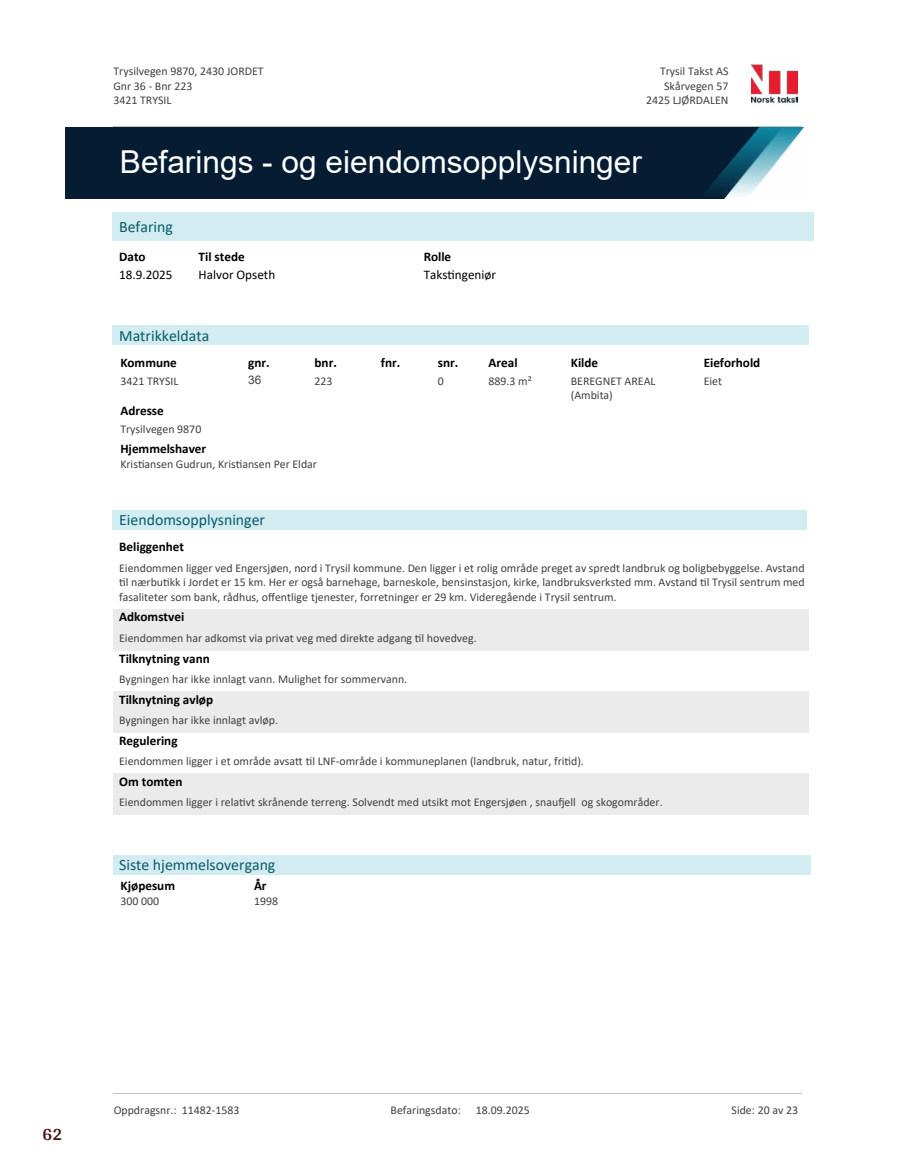
<style>
.page{position:relative;width:915px;height:1172px;background:#fff}
.page>*{position:absolute;margin:0;border:0;box-sizing:border-box;transform-origin:0 0}
.t1{font:31.65px "Arial";color:#fff}
.t2{font:700 18px "Arya";color:#481317}
.t3{font:15.75px "Calibri";color:#065c69}
.t4{font:700 13.2px "Calibri";color:#000}
.t5{font:13.2px "Calibri";color:#000}
.t6{font:11.85px/14.4px "Calibri";color:#404040}
.t7{font:11.85px "Arial";color:#404040}
</style>
<div class="page">
<div style="left:113px;top:212px;width:700px;height:28px;background:#d3ecf1"></div>
<div style="left:113px;top:326px;width:696px;height:19px;background:#d3ecf1"></div>
<img style="left:65px;top:128px;width:738px;height:71px">
<div style="left:113px;top:609px;width:695px;height:41px;background:#ebebeb"></div>
<div style="left:113px;top:691px;width:695px;height:41px;background:#ebebeb"></div>
<div style="left:113px;top:773px;width:695px;height:41px;background:#ebebeb"></div>
<div style="left:113px;top:510px;width:694px;height:19px;background:#d3ecf1"></div>
<div style="left:113px;top:855px;width:697px;height:19px;background:#d3ecf1"></div>
<img style="left:751px;top:64px;width:46px;height:40px">
<hr style="left:113px;top:127px;width:688px;height:1px;background:#c0c0c0">
<hr style="left:113px;top:1093px;width:688px;height:1px;background:#c0c0c0">
<p class="t6" style="left:113px;top:64px;width:152px">Trysilvegen 9870, 2430 JORDET<br>Gnr 36 - Bnr 223<br>3421 TRYSIL</p>
<p class="t6" style="left:659px;top:64px;width:70px">Trysil Takst AS</p>
<p class="t6" style="left:664px;top:78px;width:66px">Skårvegen 57</p>
<p class="t6" style="left:646px;top:93px;width:84px">2425 LJØRDALEN</p>
<h1 class="t1" style="left:120px;top:141px;width:523px">Befarings - og eiendomsopplysninger</h1>
<h3 class="t3" style="left:119px;top:215px;width:55px">Befaring</h3>
<p class="t4" style="left:119px;top:247px;width:28px">Dato</p>
<p class="t4" style="left:198px;top:247px;width:48px">Til stede</p>
<p class="t4" style="left:423px;top:247px;width:29px">Rolle</p>
<p class="t5" style="left:119px;top:266px;width:55px">18.9.2025</p>
<p class="t5" style="left:198px;top:266px;width:78px">Halvor Opseth</p>
<p class="t5" style="left:423px;top:266px;width:74px">Taks琀椀ngeniør</p>
<h3 class="t3" style="left:119px;top:325px;width:91px">Matrikkeldata</h3>
<p class="t4" style="left:120px;top:353px;width:58px">Kommune</p>
<p class="t6" style="left:120px;top:373px;width:60px">3421 TRYSIL</p>
<p class="t4" style="left:248px;top:353px;width:23px">gnr.</p>
<p class="t7" style="left:248px;top:372px;width:15px">36</p>
<p class="t4" style="left:314px;top:353px;width:24px">bnr.</p>
<p class="t6" style="left:314px;top:373px;width:20px">223</p>
<p class="t4" style="left:120px;top:401px;width:45px">Adresse</p>
<p class="t6" style="left:120px;top:421px;width:82px">Trysilvegen 9870</p>
<p class="t4" style="left:120px;top:439px;width:87px">Hjemmelshaver</p>
<p class="t6" style="left:120px;top:456px;width:198px">Kris琀椀ansen Gudrun, Kris琀椀ansen Per Eldar</p>
<h3 class="t3" style="left:119px;top:509px;width:147px">Eiendomsopplysninger</h3>
<p class="t4" style="left:119px;top:538px;width:66px">Beliggenhet</p>
<p class="t4" style="left:381px;top:353px;width:21px">fnr.</p>
<p class="t4" style="left:438px;top:353px;width:22px">snr.</p>
<p class="t6" style="left:438px;top:373px;width:8px">0</p>
<p class="t4" style="left:488px;top:353px;width:30px">Areal</p>
<p class="t6" style="left:488px;top:373px;width:45px">889.3 m²</p>
<p class="t4" style="left:570px;top:353px;width:29px">Kilde</p>
<p class="t6" style="left:570px;top:373px;width:86px">BEREGNET AREAL (Ambita)</p>
<p class="t4" style="left:703px;top:353px;width:58px">Eieforhold</p>
<p class="t6" style="left:703px;top:373px;width:20px">Eiet</p>
<p class="t6" style="left:119px;top:560px;width:686px;text-align:justify">Eiendommen ligger ved Engersjøen, nord i Trysil kommune. Den ligger i et rolig område preget av spredt landbruk og boligbebyggelse. Avstand琀椀l nærbu琀椀kk i Jordet er 15 km. Her er også barnehage, barneskole, bensinstasjon, kirke, landbruksverksted mm. Avstand 琀椀l Trysil sentrum med fasaliteter som bank, rådhus, o昀昀entlige tjenester, forretninger er 29 km. Videregående i Trysil sentrum.</p>
<p class="t4" style="left:119px;top:608px;width:67px">Adkomstvei</p>
<p class="t6" style="left:119px;top:630px;width:359px">Eiendommen har adkomst via privat veg med direkte adgang 琀椀l hovedveg.</p>
<p class="t4" style="left:119px;top:649px;width:92px">Tilknytning vann</p>
<p class="t6" style="left:119px;top:671px;width:289px">Bygningen har ikke innlagt vann. Mulighet for sommervann.</p>
<p class="t4" style="left:119px;top:690px;width:95px">Tilknytning avløp</p>
<p class="t6" style="left:119px;top:712px;width:160px">Bygningen har ikke innlagt avløp.</p>
<p class="t4" style="left:119px;top:731px;width:60px">Regulering</p>
<p class="t6" style="left:119px;top:753px;width:466px">Eiendommen ligger i et område avsa琀琀 琀椀l LNF-område i kommuneplanen (landbruk, natur, fri琀椀d).</p>
<p class="t4" style="left:119px;top:772px;width:65px">Om tomten</p>
<p class="t6" style="left:119px;top:794px;width:544px">Eiendommen ligger i rela琀椀vt skrånende terreng. Solvendt med utsikt mot Engersjøen , snau昀樀ell og skogområder.</p>
<h3 class="t3" style="left:119px;top:854px;width:158px">Siste hjemmelsovergang</h3>
<p class="t4" style="left:121px;top:876px;width:56px">Kjøpesum</p>
<p class="t6" style="left:121px;top:893px;width:40px">300 000</p>
<p class="t4" style="left:254px;top:876px;width:14px">År</p>
<p class="t6" style="left:254px;top:893px;width:26px">1998</p>
<h2 class="t2" style="left:43px;top:1123px;width:21px">62</h2>
<p class="t6" style="left:114px;top:1103px;width:127px">Oppdragsnr.: 11482-1583</p>
<p class="t6" style="left:390px;top:1103px;width:72px">Befaringsdato:</p>
<p class="t6" style="left:475px;top:1103px;width:55px">18.09.2025</p>
<p class="t6" style="left:731px;top:1103px;width:68px">Side: 20 av 23</p>
</div>
